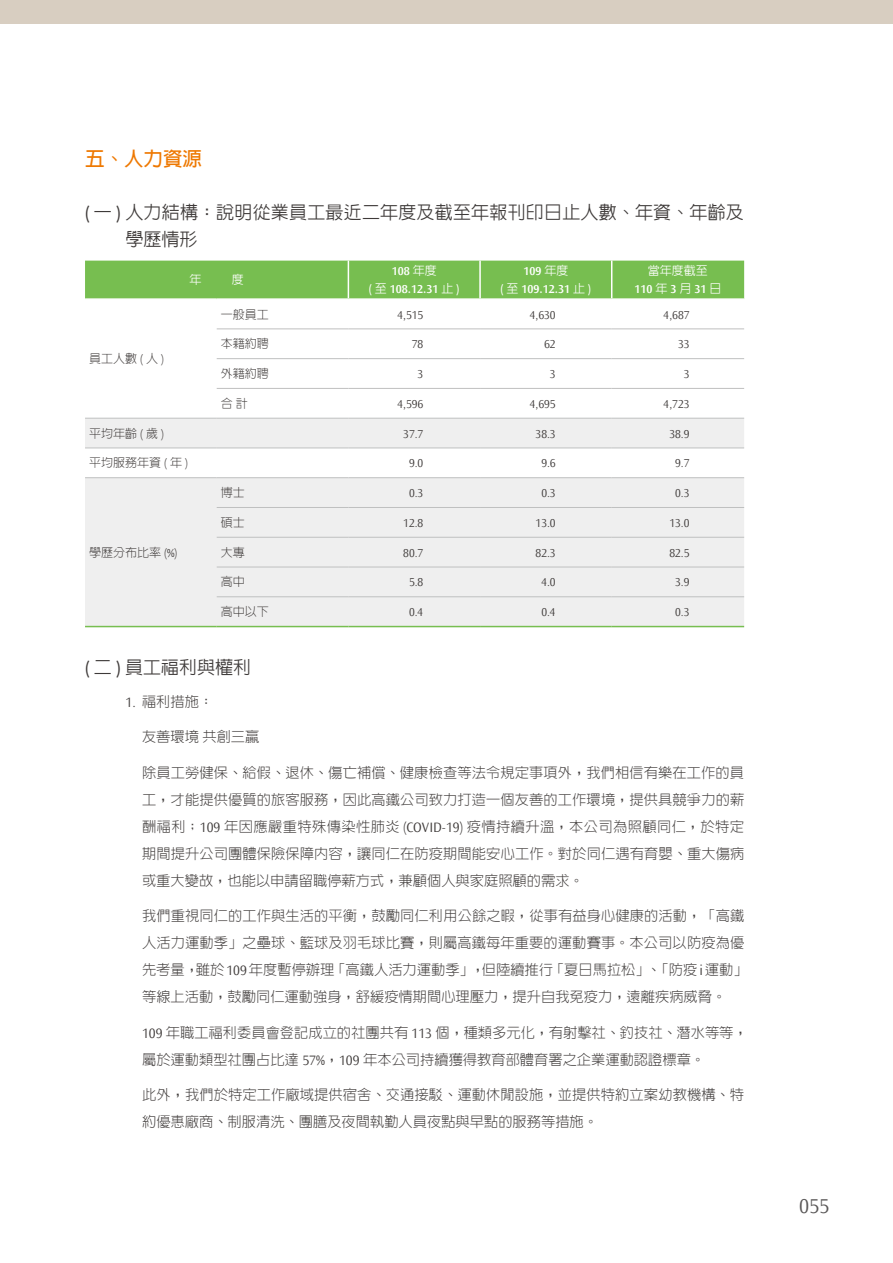
<style>
.page{position:relative;width:893px;height:1263px;background:#fff}
.page>*{position:absolute;margin:0;border:0;box-sizing:border-box;transform-origin:0 0}
.t1{font:300 21px "Ocean Sans";color:#595757}
.t2{font:700 19.5px "AR New Hei B5";color:#ee7800}
.t3{font:500 18px/27px "AR New Hei B5";letter-spacing:.01em;color:#3e3a39}
.t4{font:300 14.25px/27px "AR New Hei B5";color:#3e3a39}
.t5{font:300 12px "Ocean Sans";color:#3e3a39}
.t6{font:300 12px "AR New Hei B5";color:#3e3a39}
.t7{font:600 12px/18px "Ocean Sans";color:#fff;text-align:center}
.t8{font:500 12px "AR New Hei B5";color:#fff}
.s1{font-family:"Ocean Sans";font-weight:600}
.s2{font-family:"AR New Hei B5";font-weight:500}
.s3{font-family:"Ocean Sans"}
</style>
<div class="page">
<div style="left:0;top:0;width:893px;height:23px;background:#d8cec1"></div>
<div style="left:85px;top:261px;width:659px;height:37px;background:#77be50"></div>
<svg style="left:85px;top:419px;width:659px;height:207px;fill:#efefef"></svg>
<hr style="left:480px;top:329px;width:132px;height:1px;background:#bfc0c0">
<hr style="left:480px;top:358px;width:132px;height:1px;background:#bfc0c0">
<hr style="left:480px;top:388px;width:132px;height:1px;background:#bfc0c0">
<hr style="left:480px;top:418px;width:132px;height:1px;background:#bfc0c0">
<hr style="left:480px;top:448px;width:132px;height:1px;background:#bfc0c0">
<hr style="left:480px;top:477px;width:132px;height:1px;background:#bfc0c0">
<hr style="left:480px;top:507px;width:132px;height:1px;background:#bfc0c0">
<hr style="left:480px;top:537px;width:132px;height:1px;background:#bfc0c0">
<hr style="left:480px;top:567px;width:132px;height:1px;background:#bfc0c0">
<hr style="left:480px;top:596px;width:132px;height:1px;background:#bfc0c0">
<hr style="left:85px;top:626px;width:132px;height:1px;background:#77be50">
<hr style="left:217px;top:626px;width:131px;height:1px;background:#77be50">
<hr style="left:348px;top:626px;width:132px;height:1px;background:#77be50">
<hr style="left:480px;top:626px;width:132px;height:1px;background:#77be50">
<hr style="left:612px;top:626px;width:132px;height:1px;background:#77be50">
<hr style="left:348px;top:261px;width:1px;height:37px;background:#fff">
<hr style="left:479px;top:261px;width:2px;height:37px;background:#fff">
<hr style="left:611px;top:261px;width:1px;height:37px;background:#fff">
<hr style="left:217px;top:329px;width:131px;height:1px;background:#bfc0c0">
<hr style="left:348px;top:329px;width:132px;height:1px;background:#bfc0c0">
<hr style="left:612px;top:329px;width:132px;height:1px;background:#bfc0c0">
<hr style="left:217px;top:358px;width:131px;height:1px;background:#bfc0c0">
<hr style="left:348px;top:358px;width:132px;height:1px;background:#bfc0c0">
<hr style="left:612px;top:358px;width:132px;height:1px;background:#bfc0c0">
<hr style="left:217px;top:388px;width:131px;height:1px;background:#bfc0c0">
<hr style="left:348px;top:388px;width:132px;height:1px;background:#bfc0c0">
<hr style="left:612px;top:388px;width:132px;height:1px;background:#bfc0c0">
<hr style="left:85px;top:418px;width:132px;height:1px;background:#bfc0c0">
<hr style="left:217px;top:418px;width:131px;height:1px;background:#bfc0c0">
<hr style="left:348px;top:418px;width:132px;height:1px;background:#bfc0c0">
<hr style="left:612px;top:418px;width:132px;height:1px;background:#bfc0c0">
<hr style="left:85px;top:448px;width:132px;height:1px;background:#bfc0c0">
<hr style="left:217px;top:448px;width:131px;height:1px;background:#bfc0c0">
<hr style="left:348px;top:448px;width:132px;height:1px;background:#bfc0c0">
<hr style="left:612px;top:448px;width:132px;height:1px;background:#bfc0c0">
<hr style="left:85px;top:477px;width:132px;height:1px;background:#bfc0c0">
<hr style="left:217px;top:477px;width:131px;height:1px;background:#bfc0c0">
<hr style="left:348px;top:477px;width:132px;height:1px;background:#bfc0c0">
<hr style="left:612px;top:477px;width:132px;height:1px;background:#bfc0c0">
<hr style="left:217px;top:507px;width:131px;height:1px;background:#bfc0c0">
<hr style="left:348px;top:507px;width:132px;height:1px;background:#bfc0c0">
<hr style="left:612px;top:507px;width:132px;height:1px;background:#bfc0c0">
<hr style="left:217px;top:537px;width:131px;height:1px;background:#bfc0c0">
<hr style="left:348px;top:537px;width:132px;height:1px;background:#bfc0c0">
<hr style="left:612px;top:537px;width:132px;height:1px;background:#bfc0c0">
<hr style="left:217px;top:567px;width:131px;height:1px;background:#bfc0c0">
<hr style="left:348px;top:567px;width:132px;height:1px;background:#bfc0c0">
<hr style="left:612px;top:567px;width:132px;height:1px;background:#bfc0c0">
<hr style="left:217px;top:596px;width:131px;height:1px;background:#bfc0c0">
<hr style="left:348px;top:596px;width:132px;height:1px;background:#bfc0c0">
<hr style="left:612px;top:596px;width:132px;height:1px;background:#bfc0c0">
<h2 class="t2" style="left:85px;top:149px;width:118px">五、人力資源</h2>
<p class="t3" style="left:126px;top:198px;width:620px;text-indent:-40px"><span class="s1">(</span> 一 <span class="s1">)</span> 人力結構：說明從業員工最近二年度及截至年報刊印日止人數、年資、年齡及學歷情形</p>
<p class="t8" style="left:190px;top:274px;width:13px">年</p>
<p class="t8" style="left:232px;top:274px;width:13px">度</p>
<p class="t7" style="left:369px;top:263px;width:92px">108 <span class="s2">年度<br></span>( <span class="s2">至</span> 108.12.31 <span class="s2">止</span> )</p>
<p class="t7" style="left:501px;top:263px;width:92px">109 <span class="s2">年度<br></span>( <span class="s2">至</span> 109.12.31 <span class="s2">止</span> )</p>
<p class="t8" style="left:648px;top:265px;width:61px">當年度截至</p>
<p class="t7" style="left:634px;top:281px;width:89px">110<span class="s2">年</span>3<span class="s2">月</span>31<span class="s2">日</span></p>
<p class="t6" style="left:89px;top:353px;width:76px">員工人數 <span class="s3">(</span> 人 <span class="s3">)</span></p>
<p class="t6" style="left:221px;top:308px;width:49px">一般員工</p>
<p class="t5" style="left:398px;top:308px;width:27px">4,515</p>
<p class="t5" style="left:530px;top:308px;width:27px">4,630</p>
<p class="t5" style="left:664px;top:308px;width:27px">4,687</p>
<p class="t6" style="left:221px;top:338px;width:49px">本籍約聘</p>
<p class="t5" style="left:412px;top:338px;width:13px">78</p>
<p class="t5" style="left:544px;top:338px;width:13px">62</p>
<p class="t5" style="left:678px;top:338px;width:13px">33</p>
<p class="t6" style="left:221px;top:367px;width:49px">外籍約聘</p>
<p class="t5" style="left:418px;top:367px;width:7px">3</p>
<p class="t5" style="left:550px;top:367px;width:7px">3</p>
<p class="t5" style="left:684px;top:367px;width:7px">3</p>
<p class="t6" style="left:221px;top:397px;width:28px">合計</p>
<p class="t5" style="left:398px;top:397px;width:27px">4,596</p>
<p class="t5" style="left:530px;top:397px;width:27px">4,695</p>
<p class="t5" style="left:664px;top:397px;width:27px">4,723</p>
<p class="t6" style="left:89px;top:427px;width:76px">平均年齡 <span class="s3">(</span> 歲 <span class="s3">)</span></p>
<p class="t5" style="left:403px;top:427px;width:22px">37.7</p>
<p class="t5" style="left:536px;top:427px;width:22px">38.3</p>
<p class="t5" style="left:669px;top:427px;width:22px">38.9</p>
<p class="t6" style="left:89px;top:457px;width:100px">平均服務年資 <span class="s3">(</span> 年 <span class="s3">)</span></p>
<p class="t5" style="left:409px;top:457px;width:16px">9.0</p>
<p class="t5" style="left:541px;top:457px;width:16px">9.6</p>
<p class="t5" style="left:675px;top:457px;width:16px">9.7</p>
<p class="t6" style="left:89px;top:546px;width:90px">學歷分布比率 <span class="s3">(%)</span></p>
<p class="t6" style="left:221px;top:487px;width:25px">博士</p>
<p class="t5" style="left:409px;top:487px;width:16px">0.3</p>
<p class="t5" style="left:541px;top:487px;width:16px">0.3</p>
<p class="t5" style="left:675px;top:487px;width:16px">0.3</p>
<p class="t6" style="left:221px;top:516px;width:25px">碩士</p>
<p class="t5" style="left:403px;top:516px;width:22px">12.8</p>
<p class="t5" style="left:536px;top:516px;width:22px">13.0</p>
<p class="t5" style="left:669px;top:516px;width:22px">13.0</p>
<p class="t6" style="left:221px;top:546px;width:25px">大專</p>
<p class="t5" style="left:403px;top:546px;width:22px">80.7</p>
<p class="t5" style="left:536px;top:546px;width:22px">82.3</p>
<p class="t5" style="left:669px;top:546px;width:22px">82.5</p>
<p class="t6" style="left:221px;top:576px;width:25px">高中</p>
<p class="t5" style="left:409px;top:576px;width:16px">5.8</p>
<p class="t5" style="left:541px;top:576px;width:16px">4.0</p>
<p class="t5" style="left:675px;top:576px;width:16px">3.9</p>
<p class="t6" style="left:221px;top:606px;width:49px">高中以下</p>
<p class="t5" style="left:409px;top:606px;width:16px">0.4</p>
<p class="t5" style="left:541px;top:606px;width:16px">0.4</p>
<p class="t5" style="left:675px;top:606px;width:16px">0.3</p>
<p class="t3" style="left:85px;top:654px;width:168px"><span class="s1">(</span> 二 <span class="s1">)</span> 員工福利與權利</p>
<p class="t4" style="left:126px;top:688px;width:89px"><span class="s3">1.</span> 福利措施：</p>
<p class="t4" style="left:142px;top:723px;width:119px">友善環境共創三贏</p>
<p class="t4" style="left:142px;top:759px;width:604px;text-align:justify">除員工勞健保、給假、退休、傷亡補償、健康檢查等法令規定事項外，我們相信有樂在工作的員工，才能提供優質的旅客服務，因此高鐵公司致力打造一個友善的工作環境，提供具競爭力的薪酬福利；<span class="s3">109</span> 年因應嚴重特殊傳染性肺炎 <span class="s3">(COVID-19)</span> 疫情持續升溫，本公司為照顧同仁，於特定期間提升公司團體保險保障內容，讓同仁在防疫期間能安心工作。對於同仁遇有育嬰、重大傷病或重大變故，也能以申請留職停薪方式，兼顧個人與家庭照顧的需求。</p>
<p class="t4" style="left:142px;top:902px;width:607px">我們重視同仁的工作與生活的平衡，鼓勵同仁利用公餘之暇，從事有益身心健康的活動，「高鐵人活力運動季」之壘球、籃球及羽毛球比賽，則屬高鐵每年重要的運動賽事。本公司以防疫為優先考量，雖於<span class="s3">109</span>年度暫停辦理「高鐵人活力運動季」，但陸續推行「夏日馬拉松」、「防疫<span class="s3">i</span>運動」等線上活動，鼓勵同仁運動強身，舒緩疫情期間心理壓力，提升自我免疫力，遠離疾病威脅。</p>
<p class="t4" style="left:142px;top:1019px;width:607px"><span class="s3">109</span> 年職工福利委員會登記成立的社團共有 <span class="s3">113</span> 個，種類多元化，有射擊社、釣技社、潛水等等，屬於運動類型社團占比達 <span class="s3">57%</span>，<span class="s3">109</span> 年本公司持續獲得教育部體育署之企業運動認證標章。</p>
<p class="t4" style="left:142px;top:1081px;width:604px">此外，我們於特定工作廠域提供宿舍、交通接駁、運動休閒設施，並提供特約立案幼教機構、特約優惠廠商、制服清洗、團膳及夜間執勤人員夜點與早點的服務等措施。</p>
<h1 class="t1" style="left:799px;top:1195px;width:32px">055</h1>
</div>
